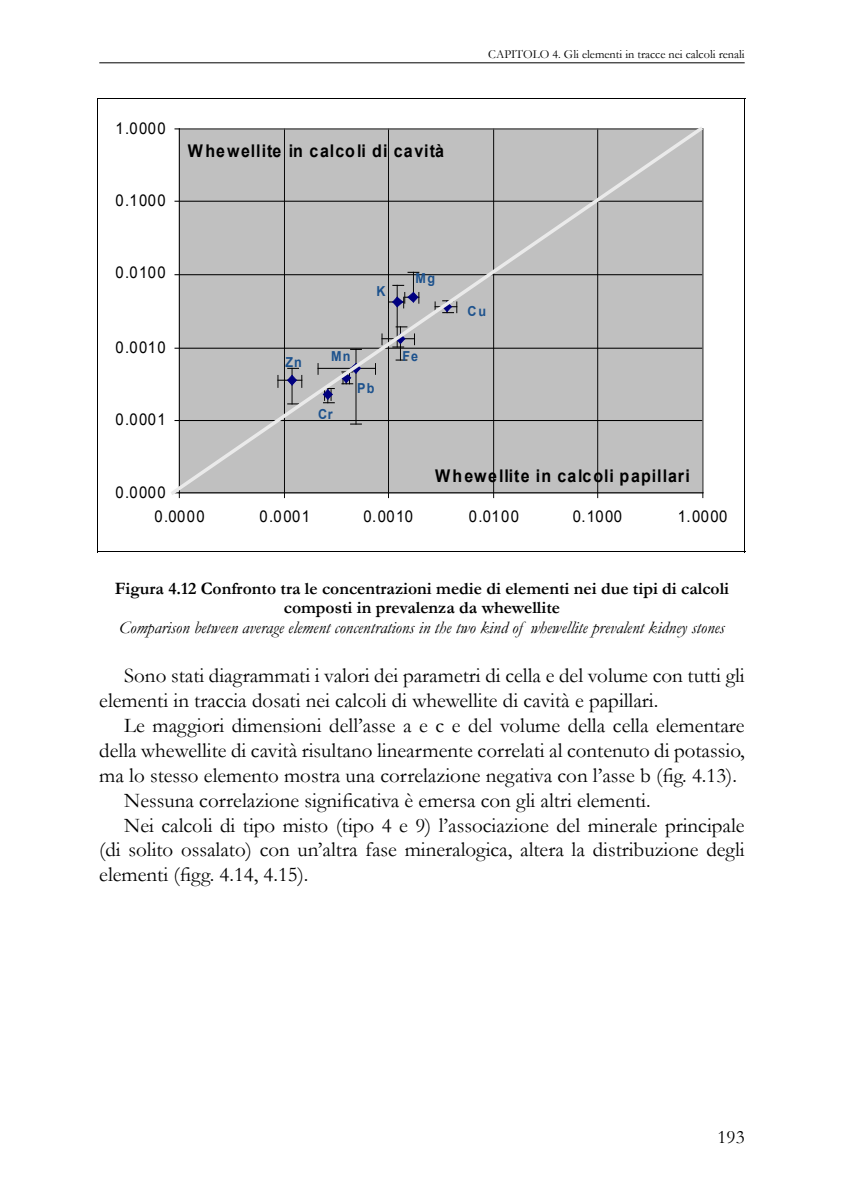
<style>
.page{position:relative;width:844px;height:1191px;background:#fff}
.page>*{position:absolute;margin:0;border:0;box-sizing:border-box;transform-origin:0 0}
.t1{font:21px/24.8px "Garamond";color:#000}
.t2{font:19.25px "Garamond";color:#000}
.t3{font:700 17.5px/19.6px "Garamond";color:#000;text-align:center}
.t4{font:italic 17.5px "Garamond";color:#000}
.t5{font:700 17.5px "Arial";letter-spacing:.06em;color:#000;scale:.91 1}
.t6{font:16.28px "Arial";letter-spacing:.1em;color:#000;scale:.91 1}
.t7{font:700 13.83px "Arial";letter-spacing:.11em;color:#1d528d;scale:.91 1}
.t8{font:12.25px "Garamond";color:#000}
</style>
<div class="page">
<hr style="left:99px;top:62px;width:645px;height:1px;background:#000">
<hr style="left:97px;top:98px;width:648px;height:1px;background:#000">
<hr style="left:744px;top:98px;width:1px;height:454px;background:#000">
<hr style="left:97px;top:551px;width:648px;height:1px;background:#000">
<hr style="left:97px;top:98px;width:1px;height:454px;background:#000">
<svg style="left:171px;top:127px;width:533px;height:371px"></svg>
<p class="t8" style="left:488px;top:46px;width:258px">CAPITOLO 4. Gli elementi in tracce nei calcoli renali</p>
<p class="t6" style="left:115px;top:117px;width:57px">1.0000</p>
<p class="t6" style="left:115px;top:190px;width:57px">0.1000</p>
<p class="t5" style="left:188px;top:140px;width:283px">Whewellite in calcoli di cavità</p>
<p class="t6" style="left:115px;top:262px;width:57px">0.0100</p>
<p class="t6" style="left:115px;top:336px;width:57px">0.0010</p>
<p class="t6" style="left:115px;top:409px;width:57px">0.0001</p>
<p class="t6" style="left:115px;top:481px;width:57px">0.0000</p>
<p class="t7" style="left:376px;top:282px;width:11px">K</p>
<p class="t7" style="left:415px;top:269px;width:23px">Mg</p>
<p class="t7" style="left:285px;top:353px;width:19px">Zn</p>
<p class="t7" style="left:331px;top:347px;width:23px">Mn</p>
<p class="t7" style="left:318px;top:405px;width:18px">Cr</p>
<p class="t7" style="left:357px;top:379px;width:21px">Pb</p>
<p class="t7" style="left:402px;top:347px;width:19px">Fe</p>
<p class="t7" style="left:467px;top:302px;width:22px">Cu</p>
<p class="t5" style="left:435px;top:464px;width:281px">Whewellite in calcoli papillari</p>
<p class="t6" style="left:154px;top:506px;width:57px">0.0000</p>
<p class="t6" style="left:259px;top:506px;width:57px">0.0001</p>
<p class="t6" style="left:363px;top:506px;width:56px">0.0010</p>
<p class="t6" style="left:468px;top:506px;width:57px">0.0100</p>
<p class="t6" style="left:572px;top:506px;width:56px">0.1000</p>
<p class="t6" style="left:677px;top:506px;width:56px">1.0000</p>
<p class="t3" style="left:115px;top:578px;width:615px">Figura 4.12 Confronto tra le concentrazioni medie di elementi nei due tipi di calcoli composti in prevalenza da whewellite</p>
<p class="t4" style="left:119px;top:617px;width:607px">Comparison between average element concentrations in the two kind of whewellite prevalent kidney stones</p>
<p class="t1" style="left:99px;top:663px;width:646px;text-indent:25px">Sono stati diagrammati i valori dei parametri di cella e del volume con tutti gli elementi in traccia dosati nei calcoli di whewellite di cavità e papillari.</p>
<p class="t1" style="left:124px;top:713px;width:622px">Le maggiori dimensioni dell’asse a e c e del volume della cella elementare</p>
<p class="t1" style="left:99px;top:738px;width:646px">della whewellite di cavità risultano linearmente correlati al contenuto di potassio,</p>
<p class="t1" style="left:99px;top:762px;width:639px">ma lo stesso elemento mostra una correlazione negativa con l’asse b (fig. 4.13).</p>
<p class="t1" style="left:124px;top:787px;width:528px">Nessuna correlazione significativa è emersa con gli altri elementi.</p>
<p class="t1" style="left:124px;top:812px;width:622px">Nei calcoli di tipo misto (tipo 4 e 9) l’associazione del minerale principale</p>
<p class="t1" style="left:99px;top:837px;width:646px">(di solito ossalato) con un’altra fase mineralogica, altera la distribuzione degli</p>
<p class="t1" style="left:99px;top:862px;width:211px">elementi (figg. 4.14, 4.15).</p>
<p class="t2" style="left:717px;top:1125px;width:29px">193</p>
</div>
